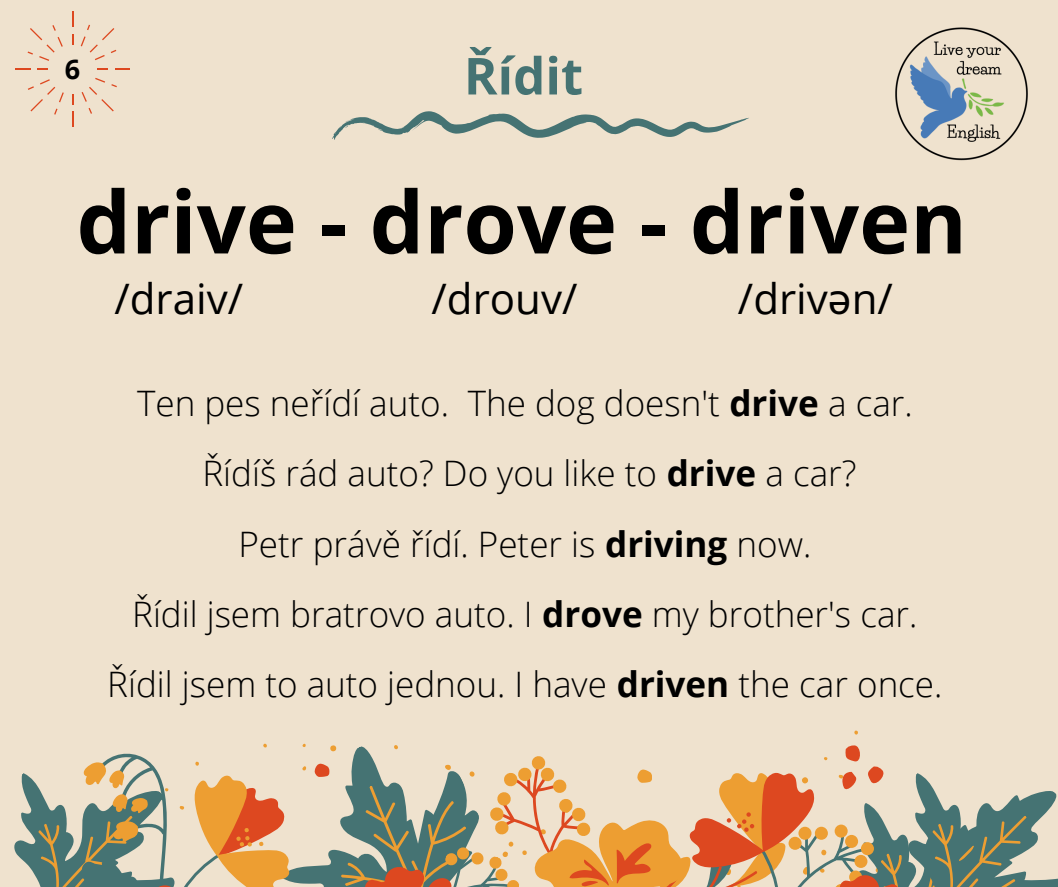
<style>
.page{position:relative;width:1058px;height:887px;background:#fff}
.page>*{position:absolute;margin:0;border:0;box-sizing:border-box;transform-origin:0 0}
.t1{font:700 86.4px "Open Sans";color:#000}
.t2{font:700 51px "Open Sans";color:#457373}
.t3{font:42px "Open Sans";color:#000}
.t4{font:300 35.1px/70.2px "Open Sans";color:#000;text-align:center}
.t5{font:700 27px "Open Sans";color:#000}
.s1{font-family:"Noto Sans"}
.s2{font-weight:700}
</style>
<div class="page">
<div style="left:0;top:0;width:1058px;height:886px;background:#efe2ce"></div>
<img style="left:895px;top:27px;width:133px;height:134px">
<svg style="left:14px;top:743px;width:275px;height:143px"></svg>
<svg style="left:332px;top:111px;width:417px;height:29px"></svg>
<svg style="left:301px;top:730px;width:757px;height:156px"></svg>
<svg style="left:82px;top:78px;width:35px;height:36px"></svg>
<svg style="left:81px;top:25px;width:35px;height:35px"></svg>
<svg style="left:28px;top:25px;width:35px;height:36px"></svg>
<svg style="left:28px;top:79px;width:36px;height:36px"></svg>
<svg style="left:72px;top:12px;width:1px;height:15px"></svg>
<svg style="left:72px;top:112px;width:1px;height:14px"></svg>
<svg style="left:115px;top:69px;width:15px;height:1px"></svg>
<svg style="left:15px;top:69px;width:15px;height:1px"></svg>
<p class="t5" style="left:65px;top:50px;width:17px">6</p>
<h2 class="t2" style="left:464px;top:40px;width:121px">Řídit</h2>
<h1 class="t1" style="left:76px;top:161px;width:892px">drive - drove - driven</h1>
<p class="t3" style="left:114px;top:269px;width:130px">/draiv/</p>
<p class="t3" style="left:431px;top:269px;width:147px">/drouv/</p>
<p class="t3" style="left:738px;top:269px;width:156px">/driv<span class="s1">ə</span>n/</p>
<p class="t4" style="left:107px;top:367px;width:836px">Ten pes neřídí auto. The dog doesn't <span class="s2">drive</span> a car.<br>Řídíš rád auto? Do you like to <span class="s2">drive</span> a car?<br>Petr právě řídí. Peter is <span class="s2">driving</span> now.<br>Řídil jsem bratrovo auto. I <span class="s2">drove</span> my brother's car.<br>Řídil jsem to auto jednou. I have <span class="s2">driven</span> the car once.</p>
</div>
